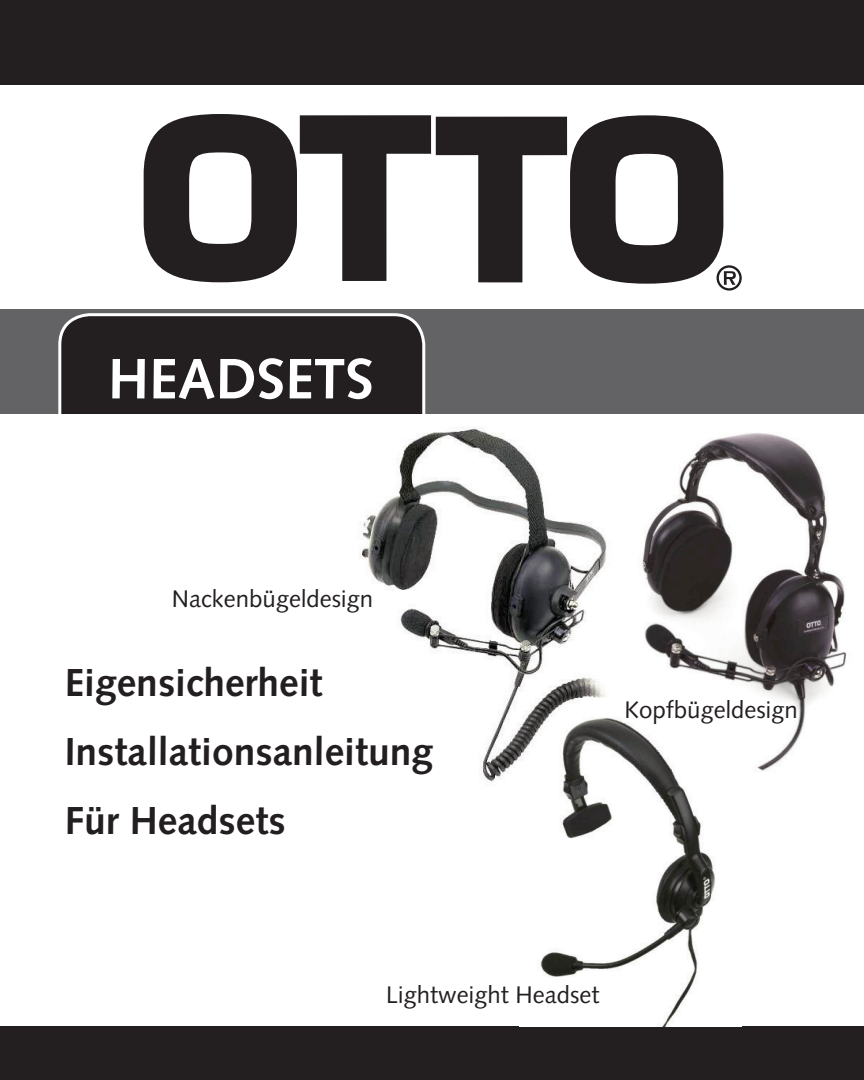
<style>
.page{position:relative;width:864px;height:1080px;background:#fff}
.page>*{position:absolute;margin:0;border:0;box-sizing:border-box;transform-origin:0 0}
.t1{font:700 57px "Syntax";color:#fff}
.t2{font:700 39px "Syntax";color:#231f20}
.t3{font:24px "Syntax";color:#231f20}
</style>
<div class="page">
<div style="left:0;top:0;width:864px;height:85px;background:#231f20"></div>
<div style="left:0;top:309px;width:864px;height:106px;background:#636366"></div>
<svg style="left:144px;top:114px;width:598px;height:177px"></svg>
<div style="left:60px;top:315px;width:364px;height:155px;background:#231f20;border-radius:30px"></div>
<div style="left:58px;top:313px;width:367px;height:159px;border:3px solid #fff;border-radius:30px"></div>
<div style="left:0;top:415px;width:864px;height:100px;background:#fff"></div>
<div style="left:0;top:1026px;width:864px;height:54px;background:#231f20"></div>
<img style="left:642px;top:433px;width:205px;height:338px">
<img style="left:540px;top:706px;width:202px;height:320px">
<img style="left:360px;top:427px;width:256px;height:361px">
<p class="t1" style="left:108px;top:346px;width:268px">HEADSETS</p>
<p class="t3" style="left:172px;top:585px;width:203px">Nackenbügeldesign</p>
<p class="t2" style="left:65px;top:660px;width:259px">Eigensicherheit</p>
<p class="t2" style="left:65px;top:729px;width:370px">Installationsanleitung</p>
<p class="t2" style="left:65px;top:798px;width:222px">Für Headsets</p>
<p class="t3" style="left:625px;top:695px;width:175px">Kopfbügeldesign</p>
<p class="t3" style="left:386px;top:981px;width:215px">Lightweight Headset</p>
</div>
